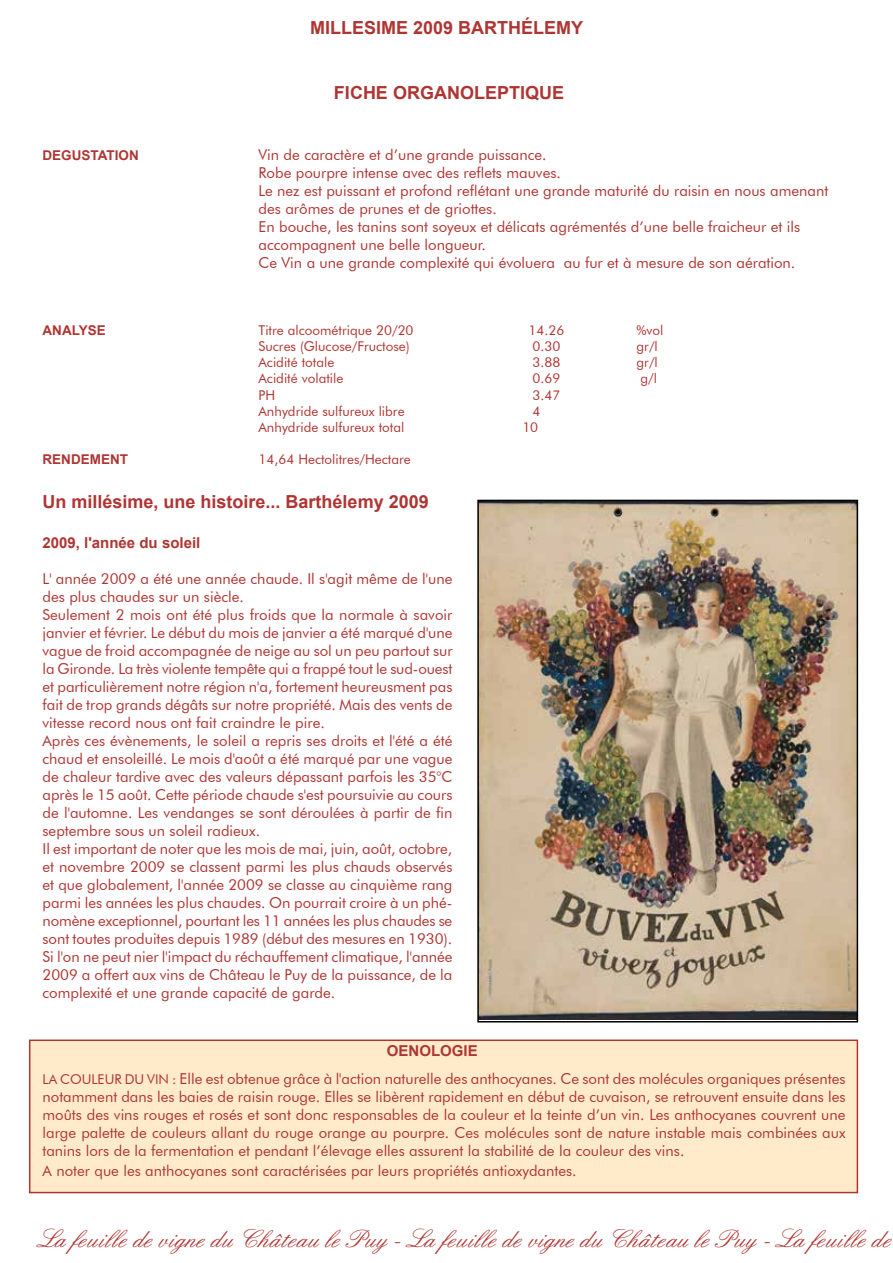
<style>
.page{position:relative;width:893px;height:1263px;background:#fff}
.page>*{position:absolute;margin:0;border:0;box-sizing:border-box;transform-origin:0 0}
.t1{font:27px "English";color:#af3532}
.t2{font:700 18px "Arial";color:#af3532}
.t3{font:15px/18px "Futura BT";color:#af3532}
.t4{font:700 15px "Arial";color:#af3532}
.t5{font:13.5px "Futura BT";color:#af3532}
.t6{font:700 13.5px "Arial";color:#af3532}
.s1{font-size:13.5px}
</style>
<div class="page">
<div style="left:30px;top:1040px;width:827px;height:152px;background:#ffebc9"></div>
<div style="left:29px;top:1039px;width:829px;height:154px;border:2px solid #af3532"></div>
<img style="left:480px;top:503px;width:375px;height:516px">
<div style="left:477px;top:500px;width:381px;height:522px;border:2px solid #000"></div>
<p class="t2" style="left:310px;top:16px;width:275px">MILLESIME 2009 BARTHÉLEMY</p>
<p class="t2" style="left:334px;top:81px;width:232px">FICHE ORGANOLEPTIQUE</p>
<p class="t6" style="left:43px;top:146px;width:98px">DEGUSTATION</p>
<p class="t3" style="left:259px;top:146px;width:571px">Vin de caractère et d’une grande puissance.<br>Robe pourpre intense avec des reflets mauves.<br>Le nez est puissant et profond reflétant une grande maturité du raisin en nous amenant des arômes de prunes et de griottes.<br>En bouche, les tanins sont soyeux et délicats agrémentés d’une belle fraicheur et ils accompagnent une belle longueur.<br>Ce Vin a une grande complexité qui évoluera au fur et à mesure de son aération.</p>
<p class="t6" style="left:43px;top:321px;width:65px">ANALYSE</p>
<p class="t5" style="left:259px;top:322px;width:157px">Titre alcoométrique 20/20</p>
<p class="t5" style="left:529px;top:322px;width:37px">14.26</p>
<p class="t5" style="left:637px;top:322px;width:28px">%vol</p>
<p class="t5" style="left:259px;top:338px;width:153px">Sucres (Glucose/Fructose)</p>
<p class="t5" style="left:533px;top:338px;width:29px">0.30</p>
<p class="t5" style="left:637px;top:338px;width:23px">gr/l</p>
<p class="t5" style="left:259px;top:354px;width:77px">Acidité totale</p>
<p class="t5" style="left:533px;top:354px;width:29px">3.88</p>
<p class="t5" style="left:637px;top:354px;width:23px">gr/l</p>
<p class="t5" style="left:259px;top:370px;width:86px">Acidité volatile</p>
<p class="t5" style="left:533px;top:370px;width:29px">0.69</p>
<p class="t5" style="left:641px;top:370px;width:18px">g/l</p>
<p class="t5" style="left:259px;top:386px;width:18px">PH</p>
<p class="t5" style="left:533px;top:386px;width:29px">3.47</p>
<p class="t5" style="left:259px;top:403px;width:148px">Anhydride sulfureux libre</p>
<p class="t5" style="left:533px;top:403px;width:9px">4</p>
<p class="t5" style="left:259px;top:419px;width:147px">Anhydride sulfureux total</p>
<p class="t5" style="left:522px;top:419px;width:17px">10</p>
<p class="t6" style="left:43px;top:451px;width:87px">RENDEMENT</p>
<p class="t5" style="left:259px;top:451px;width:154px">14,64 Hectolitres/Hectare</p>
<p class="t2" style="left:43px;top:490px;width:388px">Un millésime, une histoire... Barthélemy 2009</p>
<p class="t4" style="left:43px;top:532px;width:159px">2009, l'année du soleil</p>
<p class="t3" style="left:43px;top:569px;width:412px">L' année 2009 a été une année chaude. Il s'agit même de l'une des plus chaudes sur un siècle.<br>Seulement 2 mois ont été plus froids que la normale à savoir janvier et février. Le début du mois de janvier a été marqué d'une vague de froid accompagnée de neige au sol un peu partout sur la Gironde. La très violente tempête qui a frappé tout le sud-ouest et particulièrement notre région n'a, fortement heureusment pas fait de trop grands dégâts sur notre propriété. Mais des vents de vitesse record nous ont fait craindre le pire.<br>Après ces évènements, le soleil a repris ses droits et l'été a été chaud et ensoleillé. Le mois d'août a été marqué par une vague de chaleur tardive avec des valeurs dépassant parfois les 35°C après le 15 août. Cette période chaude s'est poursuivie au cours de l'automne. Les vendanges se sont déroulées à partir de fin septembre sous un soleil radieux.<br>Il est important de noter que les mois de mai, juin, août, octobre, et novembre 2009 se classent parmi les plus chauds observés et que globalement, l'année 2009 se classe au cinquième rang parmi les années les plus chaudes. On pourrait croire à un phé&shy;nomène exceptionnel, pourtant les 11 années les plus chaudes se sont toutes produites depuis 1989 (début des mesures en 1930).<br>Si l'on ne peut nier l'impact du réchauffement climatique, l'année 2009 a offert aux vins de Château le Puy de la puissance, de la complexité et une grande capacité de garde.</p>
<p class="t4" style="left:387px;top:1041px;width:92px">OENOLOGIE</p>
<p class="t3" style="left:43px;top:1070px;width:804px;text-align:justify"><span class="s1">LA COULEUR DU VIN :</span> Elle est obtenue grâce à l'action naturelle des anthocyanes. Ce sont des molécules organiques présentes notamment dans les baies de raisin rouge. Elles se libèrent rapidement en début de cuvaison, se retrouvent ensuite dans les moûts des vins rouges et rosés et sont donc responsables de la couleur et la teinte d’un vin. Les anthocyanes couvrent une large palette de couleurs allant du rouge orange au pourpre. Ces molécules sont de nature instable mais combinées aux tanins lors de la fermentation et pendant l’élevage elles assurent la stabilité de la couleur des vins.</p>
<p class="t3" style="left:43px;top:1161px;width:536px">A noter que les anthocyanes sont caractérisées par leurs propriétés antioxydantes.</p>
<h1 class="t1" style="left:43px;top:1225px;width:855px">La feuille de vigne du Château le Puy - La feuille de vigne du Château le Puy - La feuille de</h1>
</div>
